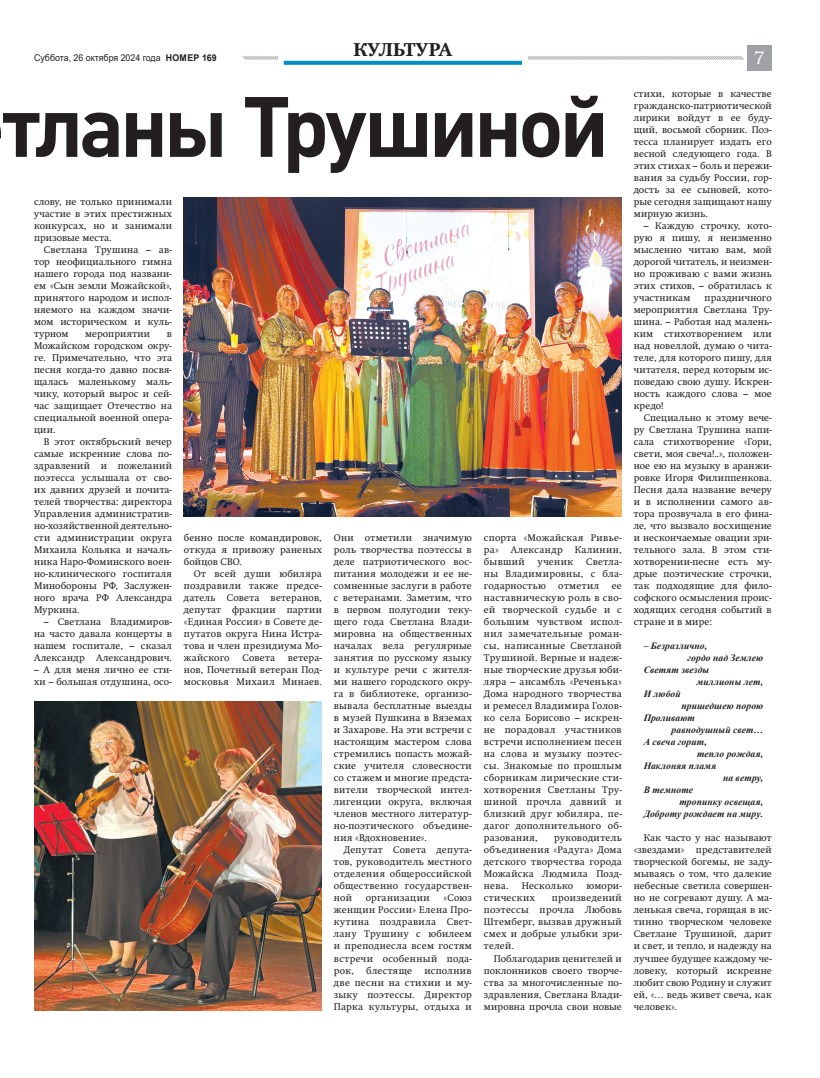
<style>
.page{position:relative;width:820px;height:1078px;background:#fff}
.page>*{position:absolute;margin:0;border:0;box-sizing:border-box;transform-origin:0 0}
.t1{font:84px "Plumb Bold C";letter-spacing:-.05em;color:#231f20}
.t2{font:18px "Swift Extra Bold C";letter-spacing:.015em;color:#231f20}
.t3{font:18px "Bookman Old Style";color:#fff}
.Текст{font:9.6px/12px "Swift C";letter-spacing:.025em;color:#231f20;text-align:justify}
.Текст-2{font:italic 700 9.6px "Times New Roman";letter-spacing:.01em;color:#231f20}
.Текст-3{font:9.6px "Swift C";letter-spacing:.05em;color:#231f20}
.Текст-4{font:9.6px "Swift C";letter-spacing:.045em;color:#231f20}
.t4{font:9.3px "Arial";color:#231f20;scale:.95 1}
.s1{font-weight:700}
</style>
<div class="page">
<div style="left:746px;top:45px;width:25px;height:25px;background:#a0a1a5"></div>
<svg style="left:242px;top:56px;width:502px;height:4px"></svg>
<div style="left:278px;top:43px;width:249px;height:26px;background:#fff"></div>
<svg style="left:283px;top:61px;width:239px;height:4px"></svg>
<img style="left:34px;top:701px;width:288px;height:309px">
<img style="left:184px;top:197px;width:437px;height:319px">
<p class="t2" style="left:353px;top:39px;width:101px">КУЛЬТУРА</p>
<p class="t4" style="left:34px;top:51px;width:194px">Суббота, 26 октября 2024 года <span class="s1">НОМЕР 169</span></p>
<h2 class="t3" style="left:753px;top:46px;width:13px">7</h2>
<h1 class="t1" style="left:2px;top:79px;width:608px">тланы Трушиной</h1>
<p class="Текст" style="left:633px;top:87px;width:139px">стихи, которые в качестве гражданско-патриотической лирики войдут в ее буду&shy;щий, восьмой сборник. Поэ&shy;тесса планирует издать его весной следующего года. В этих стихах – боль и пережи&shy;вания за судьбу России, гор&shy;дость за ее сыновей, кото&shy;рые сегодня защищают нашу мирную жизнь.</p>
<p class="Текст" style="left:633px;top:219px;width:139px;text-indent:10px">– Каждую строчку, кото&shy;рую я пишу, я неизменно мысленно читаю вам, мой дорогой читатель, и неизмен&shy;но проживаю с вами жизнь этих стихов, – обратилась к участникам</p>
<p class="Текст" style="left:34px;top:195px;width:139px">слову, не только принимали участие в этих престижных конкурсах, но и занимали призовые места.</p>
<p class="Текст" style="left:34px;top:243px;width:139px;text-indent:10px">Светлана Трушина – ав&shy;тор неофициального гимна нашего города под названи&shy;ем «Сын земли Можайской», принятого народом и испол&shy;няемого на каждом значи&shy;мом историческом и куль&shy;турном</p>
<p class="Текст" style="left:633px;top:291px;width:139px;text-indent:71px">праздничного мероприятия Светлана Тру&shy;шина. – Работая над малень&shy;ким стихотворением или над новеллой, думаю о чита&shy;теле, для которого пишу, для читателя, перед которым ис&shy;поведаю свою душу. Искрен&shy;ность каждого слова – мое кредо!</p>
<p class="Текст" style="left:633px;top:411px;width:139px;text-indent:10px">Специально к этому вече&shy;ру Светлана Трушина напи&shy;сала стихотворение «Гори, свети, моя свеча!..», положен&shy;ное ею на музыку в аранжи&shy;ровке Игоря Филиппенкова.<br>Песня дала название вечеру и в исполнении самого ав&shy;тора прозвучала в его фина&shy;ле, что вызвало восхищение и нескончаемые овации зри&shy;тельного зала. В этом сти&shy;хотворении-песне есть му&shy;дрые поэтические строчки, так подходящие для фило&shy;софского осмысления проис&shy;ходящих сегодня событий в стране и в мире:</p>
<p class="Текст-2" style="left:643px;top:639px;width:65px">– Безразлично,</p>
<p class="Текст-2" style="left:687px;top:651px;width:77px">гордо над Землею</p>
<p class="Текст-2" style="left:643px;top:663px;width:67px">Светят звезды</p>
<p class="Текст-2" style="left:696px;top:675px;width:68px">миллионы лет,</p>
<p class="Текст-2" style="left:643px;top:687px;width:38px">И любой</p>
<p class="Текст-2" style="left:681px;top:699px;width:83px">пришедшею порою</p>
<p class="Текст-2" style="left:643px;top:711px;width:53px">Проливают</p>
<p class="Текст-2" style="left:671px;top:723px;width:93px">равнодушный свет…</p>
<p class="Текст-2" style="left:643px;top:735px;width:65px">А свеча горит,</p>
<p class="Текст-2" style="left:696px;top:747px;width:68px">тепло рождая,</p>
<p class="Текст-2" style="left:643px;top:759px;width:74px">Наклоняя пламя</p>
<p class="Текст-2" style="left:722px;top:771px;width:42px">на ветру,</p>
<p class="Текст-2" style="left:643px;top:783px;width:51px">В темноте</p>
<p class="Текст-2" style="left:679px;top:795px;width:85px">тропинку освещая,</p>
<p class="Текст-2" style="left:643px;top:807px;width:121px">Доброту рождает на миру.</p>
<p class="Текст" style="left:633px;top:831px;width:139px;text-indent:10px">Как часто у нас называют «звездами» представителей творческой богемы, не заду&shy;мываясь о том, что далекие небесные светила совершен&shy;но не согревают душу. А ма&shy;ленькая свеча, горящая в ис&shy;тинно творческом человеке Светлане Трушиной, дарит и свет, и тепло, и надежду на лучшее будущее каждому че&shy;ловеку, который искренне любит свою Родину и служит ей, «… ведь живет свеча, как человек».</p>
<p class="Текст" style="left:85px;top:327px;width:66px">мероприятии</p>
<p class="Текст" style="left:34px;top:327px;width:139px;text-indent:133px">в Можайском городском окру&shy;ге. Примечательно, что эта песня когда-то давно посвя&shy;щалась маленькому маль&shy;чику, который вырос и сей&shy;час защищает Отечество на специальной военной опера&shy;ции.</p>
<p class="Текст" style="left:34px;top:435px;width:139px;text-indent:10px">В этот октябрьский вечер самые искренние слова по&shy;здравлений и пожеланий поэтесса услышала от сво&shy;их давних друзей и почита&shy;телей творчества: директора Управления административ&shy;но-хозяйственной деятельно&shy;сти администрации округа Михаила Кольяка и началь&shy;ника Наро-Фоминского воен&shy;но-клинического госпиталя Минобороны РФ, Заслужен&shy;ного врача РФ Александра Муркина.</p>
<p class="Текст" style="left:34px;top:615px;width:139px;text-indent:10px">– Светлана Владимиров&shy;на часто давала концерты в нашем госпитале, – сказал Александр Александрович.</p>
<p class="Текст" style="left:34px;top:663px;width:139px">– А для меня лично ее сти&shy;хи – большая отдушина, осо-</p>
<p class="Текст" style="left:184px;top:531px;width:139px">бенно после командировок, откуда я привожу раненых бойцов СВО.</p>
<p class="Текст" style="left:184px;top:567px;width:139px;text-indent:10px">От всей души юбиляра поздравили также предсе&shy;датель Совета ветеранов, депутат фракции партии «Единая Россия» в Совете де&shy;путатов округа Нина Истра&shy;това и член президиума Мо&shy;жайского</p>
<p class="Текст" style="left:483px;top:531px;width:139px">спорта «Можайская Ривье&shy;ра» Александр Калинин, бывший</p>
<p class="Текст" style="left:334px;top:531px;width:139px">Они отметили значимую роль творчества поэтессы в деле патриотического вос&shy;питания молодежи и ее не&shy;сомненные заслуги в работе с ветеранами. Заметим, что в первом полугодии теку&shy;щего года Светлана Влади&shy;мировна на общественных началах вела регулярные занятия по русскому языку и культуре речи с жителя&shy;ми нашего городского окру&shy;га в библиотеке, организо&shy;вывала бесплатные выезды в музей Пушкина в Вяземах и Захарове. На эти встречи с настоящим мастером слова стремились попасть можай&shy;ские учителя словесности со стажем и многие предста&shy;вители творческой интел&shy;лигенции округа, включая членов местного литератур&shy;но-поэтического объедине&shy;ния «Вдохновение».</p>
<p class="Текст" style="left:334px;top:843px;width:139px;text-indent:10px">Депутат Совета депута&shy;тов, руководитель местного отделения общероссийской общественно государствен&shy;ной</p>
<p class="Текст" style="left:483px;top:555px;width:139px;text-indent:102px">Светла&shy;ны Владимировны, с бла&shy;годарностью</p>
<p class="Текст" style="left:537px;top:555px;width:37px">ученик</p>
<p class="Текст" style="left:483px;top:579px;width:139px;text-indent:128px">ее наставническую роль в сво&shy;ей творческой судьбе и с большим чувством испол&shy;нил замечательные роман&shy;сы, написанные Светланой Трушиной. Верные и надеж&shy;ные творческие друзья юби&shy;ляра – ансамбль «Реченька» Дома народного творчества и ремесел Владимира Голов&shy;ко села Борисово – искрен&shy;не порадовал участников встречи исполнением песен на слова и музыку поэтес&shy;сы. Знакомые по прошлым сборникам лирические сти&shy;хотворения Светланы Тру&shy;шиной прочла давний и близкий друг юбиляра, пе&shy;дагог дополнительного об&shy;разования,</p>
<p class="Текст-3" style="left:558px;top:580px;width:43px">отметил</p>
<p class="Текст" style="left:242px;top:651px;width:34px">Совета</p>
<p class="Текст" style="left:184px;top:651px;width:139px;text-indent:104px">ветера&shy;нов, Почетный ветеран Под&shy;московья Михаил Минаев.</p>
<p class="Текст" style="left:483px;top:831px;width:139px;text-indent:70px">руководитель объединения «Радуга» Дома детского творчества города Можайска Людмила Позд&shy;нева.</p>
<p class="Текст" style="left:521px;top:879px;width:53px">Несколько</p>
<p class="Текст" style="left:586px;top:879px;width:37px">юмори-</p>
<p class="Текст-3" style="left:483px;top:892px;width:53px">стических</p>
<p class="Текст" style="left:483px;top:891px;width:139px;text-indent:68px">произведений поэтессы прочла Любовь Штемберг, вызвав дружный смех и добрые улыбки зри&shy;телей.</p>
<p class="Текст" style="left:483px;top:951px;width:139px;text-indent:10px">Поблагодарив ценителей и поклонников своего творче&shy;ства за многочисленные по&shy;здравления, Светлана Влади&shy;мировна прочла свои новые</p>
<p class="Текст" style="left:334px;top:891px;width:139px;text-indent:109px">«Союз женщин России» Елена Про&shy;кутина поздравила Свет&shy;лану Трушину с юбилеем и преподнесла всем гостям встречи особенный пода&shy;рок,</p>
<p class="Текст-4" style="left:365px;top:892px;width:65px">организации</p>
<p class="Текст" style="left:366px;top:963px;width:47px">блестяще</p>
<p class="Текст" style="left:334px;top:963px;width:139px;text-indent:90px">исполнив две песни на стихии и му&shy;зыку поэтессы. Директор Парка культуры, отдыха и</p>
</div>
